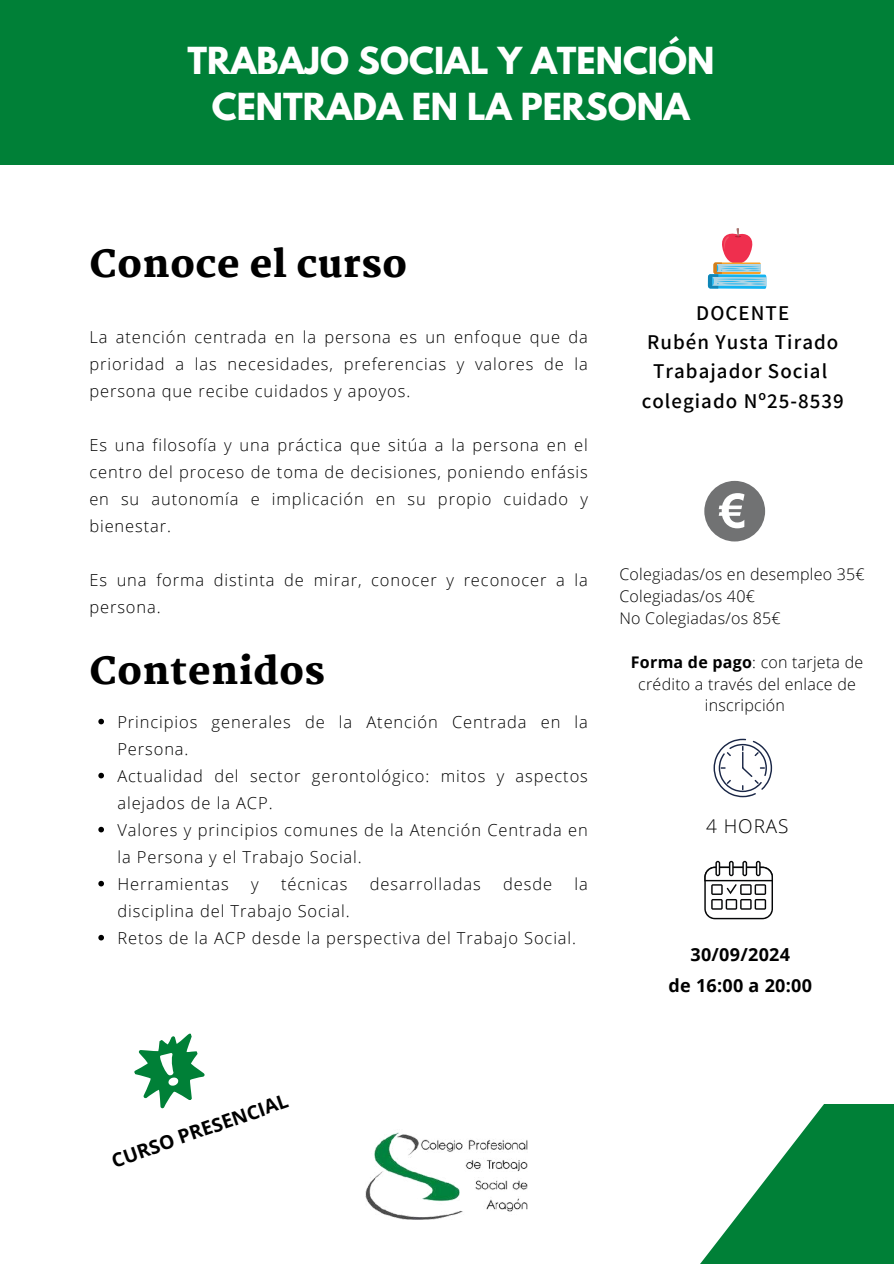
<style>
.page{position:relative;width:894px;height:1264px;background:#fff}
.page>*{position:absolute;margin:0;border:0;box-sizing:border-box;transform-origin:0 0}
.t1{font:800 37.5px "Martel";letter-spacing:.02em;color:#000}
.t2{font:700 33px/46.2px "League Spartan";color:#fff;text-align:center}
.t3{font:600 21px/29.2px "Assistant";letter-spacing:.05em;color:#000;text-align:center}
.t4{font:700 19.2px "Open Sans";color:#000}
.t5{font:300 18.9px "Open Sans";letter-spacing:.05em;color:#000}
.t6{font:700 18px/31.5px "Open Sans";letter-spacing:.015em;color:#000;text-align:center}
.t7{font:300 16.5px/27px "Open Sans";letter-spacing:.055em;color:#000}
.t8{font:300 16.05px/21.9px "Open Sans";letter-spacing:.015em;color:#000}
.s1{font-weight:700}
</style>
<div class="page">
<div style="left:0;top:0;width:893px;height:165px;background:#008037"></div>
<svg style="left:134px;top:1033px;width:71px;height:76px"></svg>
<svg style="left:713px;top:738px;width:58px;height:59px"></svg>
<svg style="left:704px;top:860px;width:68px;height:59px"></svg>
<svg style="left:707px;top:228px;width:59px;height:61px"></svg>
<div style="left:704px;top:481px;width:60px;height:60px;background:#717273;border-radius:50%"></div>
<svg style="left:718px;top:493px;width:26px;height:35px"></svg>
<svg style="left:98px;top:718px;width:6px;height:6px"></svg>
<svg style="left:98px;top:772px;width:6px;height:6px"></svg>
<svg style="left:98px;top:826px;width:6px;height:6px"></svg>
<svg style="left:98px;top:880px;width:6px;height:6px"></svg>
<svg style="left:98px;top:934px;width:6px;height:6px"></svg>
<svg style="left:701px;top:1104px;width:192px;height:159px;fill:#008037"></svg>
<img style="left:365px;top:1132px;width:162px;height:87px">
<h2 class="t2" style="left:187px;top:41px;width:528px">TRABAJO SOCIAL Y ATENCIÓN<br>CENTRADA EN LA PERSONA</h2>
<h1 class="t1" style="left:90px;top:242px;width:318px">Conoce el curso</h1>
<p class="t7" style="left:89px;top:323px;width:500px;text-align:justify">La atención centrada en la persona es un enfoque que da prioridad a las necesidades, preferencias y valores de la persona que recibe cuidados y apoyos.</p>
<p class="t7" style="left:89px;top:431px;width:500px;text-align:justify">Es una filosofía y una práctica que sitúa a la persona en el centro del proceso de toma de decisiones, poniendo enfásis en su autonomía e implicación en su propio cuidado y bienestar.</p>
<p class="t7" style="left:89px;top:566px;width:500px">Es una forma distinta de mirar, conocer y reconocer a la persona.</p>
<h1 class="t1" style="left:90px;top:648px;width:236px">Contenidos</h1>
<p class="t7" style="left:117px;top:707px;width:472px">Principios generales de la Atención Centrada en la Persona.<br>Actualidad del sector gerontológico: mitos y aspectos alejados de la ACP.<br>Valores y principios comunes de la Atención Centrada en la Persona y el Trabajo Social.<br>Herramientas</p>
<p class="t7" style="left:251px;top:869px;width:9px">y</p>
<p class="t7" style="left:281px;top:869px;width:68px">técnicas</p>
<p class="t7" style="left:370px;top:869px;width:112px">desarrolladas</p>
<p class="t7" style="left:503px;top:869px;width:50px">desde</p>
<p class="t7" style="left:574px;top:869px;width:15px">la</p>
<p class="t7" style="left:117px;top:896px;width:460px">disciplina del Trabajo Social.<br>Retos de la ACP desde la perspectiva del Trabajo Social.</p>
<p class="t3" style="left:641px;top:297px;width:204px">DOCENTE<br>Rubén Yusta Tirado<br>Trabajador Social colegiado Nº25-8539</p>
<p class="t8" style="left:619px;top:563px;width:247px">Colegiadas/os en desempleo 35€<br>Colegiadas/os 40€<br>No Colegiadas/os 85€</p>
<p class="t8" style="left:630px;top:650px;width:234px;text-align:center"><span class="s1">Forma de pago</span>: con tarjeta de crédito a través del enlace de inscripción</p>
<p class="t5" style="left:705px;top:812px;width:84px">4 HORAS</p>
<p class="t6" style="left:668px;top:938px;width:145px">30/09/2024<br>de 16:00 a 20:00</p>
<p class="t4" style="left:108px;top:1147px;width:187px;rotate:-19deg">CURSO PRESENCIAL</p>
</div>
